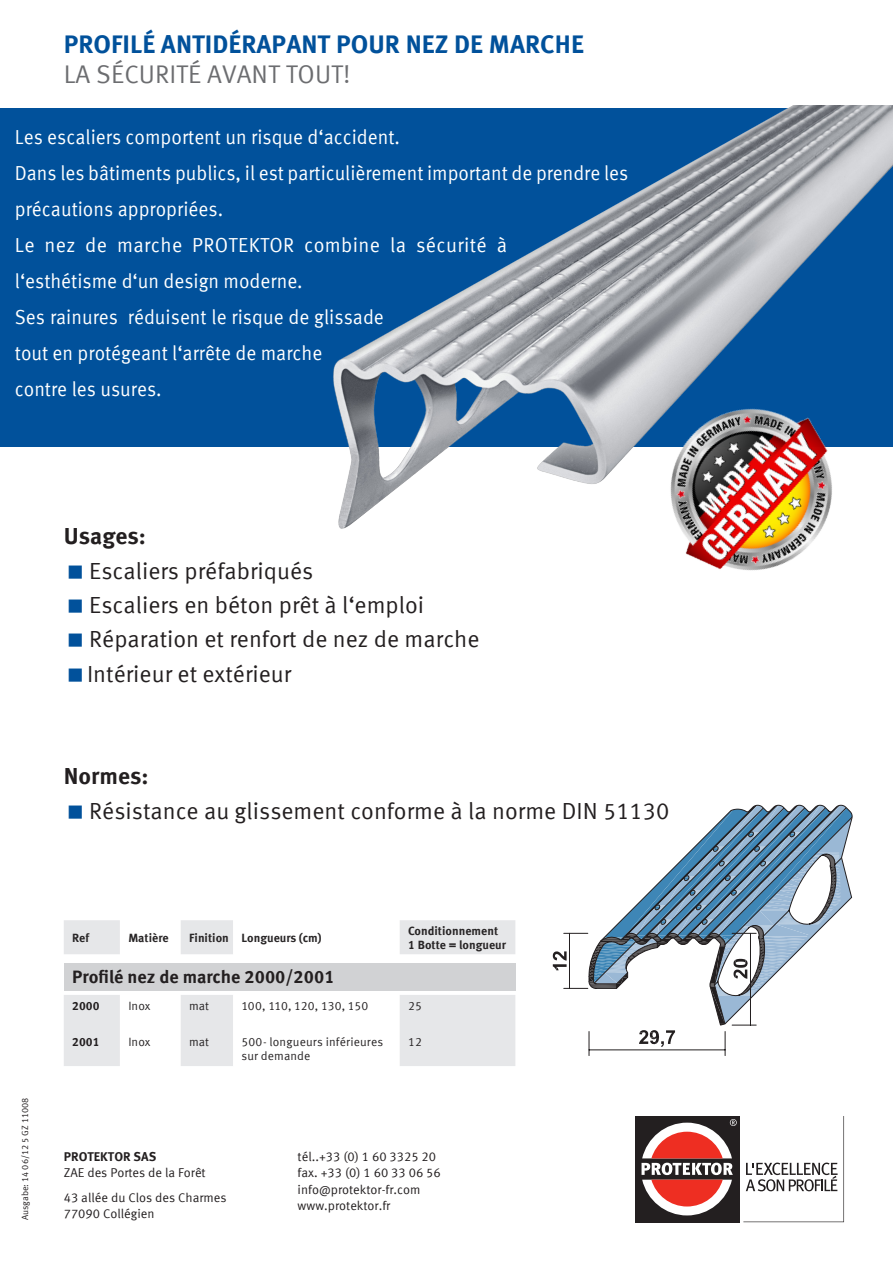
<style>
.page{position:relative;width:893px;height:1263px;background:#fff}
.page>*{position:absolute;margin:0;border:0;box-sizing:border-box;transform-origin:0 0}
.t1{font:700 25.5px "Meta Offc Pro";color:#01519b}
.t2{font:25.5px "Meta Offc Pro Norm";color:#6c6d70}
.t3{font:23.25px "Meta Offc Pro Norm";color:#231f20}
.t4{font:700 23.25px "Meta Offc Pro";color:#231f20}
.t5{font:20.25px/36px "Meta Offc Pro Norm";color:#fff;scale:.94 1}
.t6{font:20.25px/36px "Meta Offc Pro Norm";letter-spacing:.02em;color:#fff}
._2_1_Tabellenkopf_Bo{font:700 18px "Meta Offc Pro";color:#231f20}
.t7{font:12.75px/16.5px "Meta Offc Pro Norm";color:#231f20}
._2_3_Tabellentext_Bo{font:700 12px/13.5px "Meta Offc Pro";color:#282526}
._2_5_Tabellentext_Ze{font:12px/14.4px "Meta Offc Pro Norm";letter-spacing:.01em;color:#282526}
._2_5_Tabellentext_Ze-2{font:12px "Meta Offc Pro Norm";letter-spacing:-.015em;color:#282526}
._2_3_1_Tabellentext{font:700 12px "Meta Offc Pro";color:#231f20}
.t8{font:9px "Meta Offc Pro Norm";color:#231f20}
.s1{font-family:"Meta Offc Pro";font-weight:700}
</style>
<div class="page">
<div style="left:0;top:108px;width:893px;height:338px;background:#01519b"></div>
<svg style="left:553px;top:804px;width:300px;height:251px"></svg>
<svg style="left:64px;top:920px;width:56px;height:146px"></svg>
<svg style="left:181px;top:920px;width:334px;height:146px"></svg>
<div style="left:64px;top:963px;width:451px;height:27px;background:#d1d2d4"></div>
<img style="left:255px;top:105px;width:638px;height:424px">
<div style="left:635px;top:1116px;width:104px;height:106px;background:#231f20"></div>
<svg style="left:641px;top:1119px;width:96px;height:96px"></svg>
<svg style="left:743px;top:1116px;width:101px;height:106px"></svg>
<img style="left:628px;top:364px;width:247px;height:207px">
<p class="t1" style="left:64px;top:24px;width:522px">PROFILÉ ANTIDÉRAPANT POUR NEZ DE MARCHE</p>
<p class="t2" style="left:64px;top:55px;width:288px">LA SÉCURITÉ AVANT TOUT!</p>
<p class="t5" style="left:15px;top:118px;width:411px">Les escaliers comportent un risque d‘accident.</p>
<p class="t5" style="left:15px;top:154px;width:654px">Dans les bâtiments publics, il est particulièrement important de prendre les précautions appropriées.</p>
<p class="t6" style="left:15px;top:226px;width:494px">Le nez de marche PROTEKTOR combine la sécurité à l‘esthétisme d‘un design moderne.</p>
<p class="t5" style="left:15px;top:298px;width:394px">Ses rainures réduisent le risque de glissade tout en protégeant l‘arrête de marche<br>contre les usures.</p>
<p class="t4" style="left:64px;top:518px;width:84px">Usages:</p>
<p class="t3" style="left:89px;top:553px;width:226px">Escaliers préfabriqués</p>
<p class="t3" style="left:89px;top:587px;width:336px">Escaliers en béton prêt à l‘emploi</p>
<p class="t3" style="left:89px;top:622px;width:392px">Réparation et renfort de nez de marche</p>
<p class="t3" style="left:87px;top:656px;width:206px">Intérieur et extérieur</p>
<p class="t4" style="left:64px;top:758px;width:86px">Normes:</p>
<p class="t3" style="left:89px;top:793px;width:582px">Résistance au glissement conforme à la norme DIN 51130</p>
<p class="t8" style="left:18px;top:1220px;width:124px;rotate:-90deg">Ausgabe: 14 06/12 5 GZ 11008</p>
<p class="_2_3_Tabellentext_Bo" style="left:72px;top:930px;width:18px">Ref</p>
<p class="_2_3_Tabellentext_Bo" style="left:128px;top:930px;width:42px">Matière</p>
<p class="_2_3_Tabellentext_Bo" style="left:189px;top:930px;width:41px">Finition</p>
<p class="_2_3_Tabellentext_Bo" style="left:242px;top:930px;width:82px">Longueurs (cm)</p>
<p class="_2_3_Tabellentext_Bo" style="left:408px;top:923px;width:99px">Conditionnement<br>1 Botte = longueur</p>
<p class="_2_1_Tabellenkopf_Bo" style="left:72px;top:963px;width:264px">Profilé nez de marche 2000/2001</p>
<p class="_2_3_1_Tabellentext" style="left:72px;top:996px;width:29px">2000</p>
<p class="_2_5_Tabellentext_Ze" style="left:128px;top:998px;width:23px">Inox</p>
<p class="_2_5_Tabellentext_Ze" style="left:189px;top:998px;width:21px">mat</p>
<p class="_2_5_Tabellentext_Ze-2" style="left:242px;top:997px;width:128px">100, 110, 120, 130, 150</p>
<p class="_2_5_Tabellentext_Ze" style="left:408px;top:998px;width:15px">25</p>
<p class="_2_3_1_Tabellentext" style="left:72px;top:1032px;width:29px">2001</p>
<p class="_2_5_Tabellentext_Ze" style="left:128px;top:1033px;width:23px">Inox</p>
<p class="_2_5_Tabellentext_Ze" style="left:189px;top:1033px;width:21px">mat</p>
<p class="_2_5_Tabellentext_Ze" style="left:242px;top:1033px;width:143px">500- longueurs inférieures sur demande</p>
<p class="_2_5_Tabellentext_Ze" style="left:408px;top:1033px;width:15px">12</p>
<p class="t7" style="left:64px;top:1147px;width:143px"><span class="s1">PROTEKTOR SAS<br></span>ZAE des Portes de la Forêt</p>
<p class="t7" style="left:64px;top:1188px;width:164px">43 allée du Clos des Charmes<br>77090 Collégien</p>
<p class="t7" style="left:298px;top:1147px;width:140px">tél..+33 (0) 1 60 3325 20</p>
<p class="t7" style="left:298px;top:1164px;width:145px">fax. +33 (0) 1 60 33 06 56</p>
<p class="t7" style="left:298px;top:1180px;width:124px">info@protektor-fr.com</p>
<p class="t7" style="left:298px;top:1197px;width:94px">www.protektor.fr</p>
</div>
